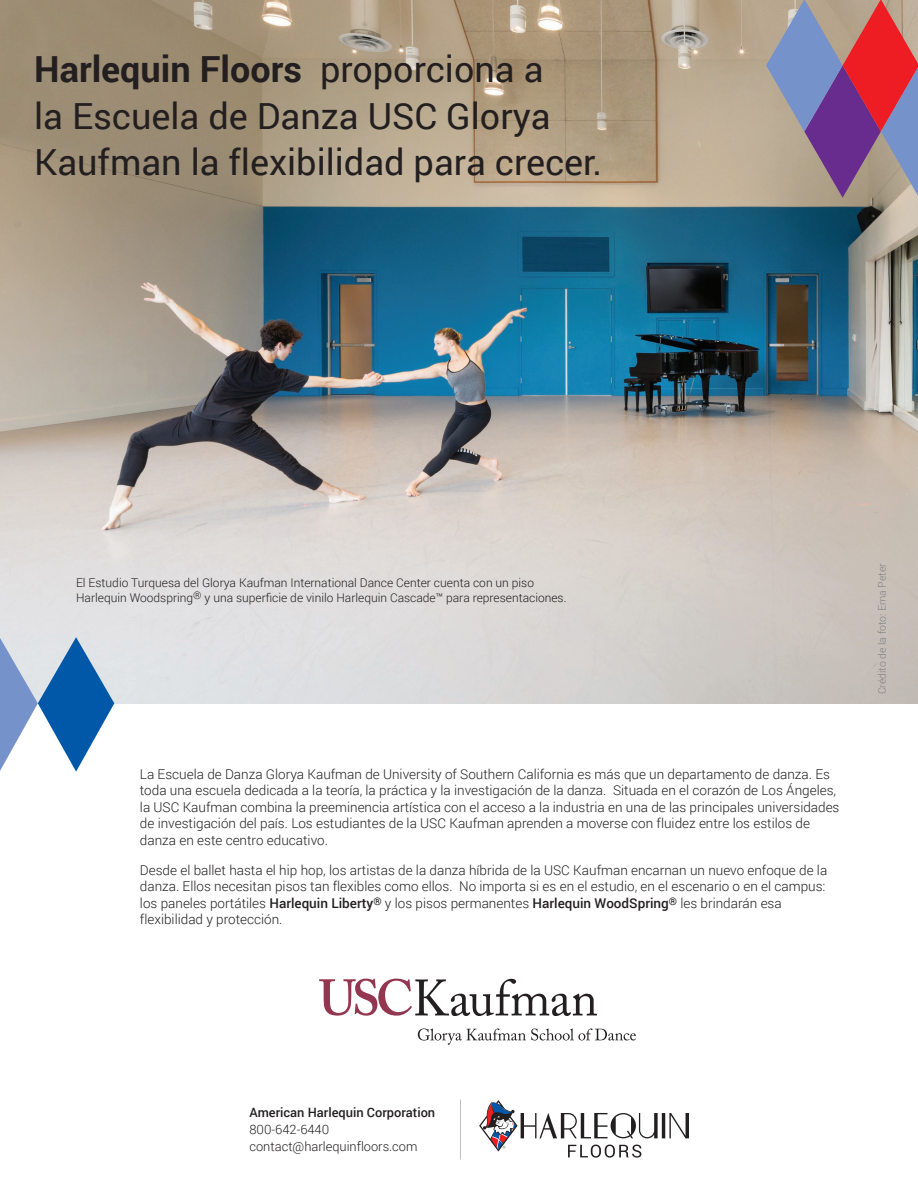
<style>
.page{position:relative;width:918px;height:1188px;background:#fff}
.page>*{position:absolute;margin:0;border:0;box-sizing:border-box;transform-origin:0 0}
.t1{font:36px/46.5px "Roboto";color:#231f20}
.t2{font:300 13.5px/16.5px "Roboto";color:#231f20}
.t3{font:300 12.9px "Roboto";color:#231f20}
.t4{font:500 12.9px "Roboto";color:#231f20}
.t5{font:300 12px/15px "Roboto";color:#231f20}
.t6{font:300 10.5px "Roboto";color:#808285}
.s1{font-weight:700}
.s2{font-weight:500}
</style>
<div class="page">
<img style="left:0;top:0;width:918px;height:703px">
<svg style="left:0;top:637px;width:114px;height:135px"></svg>
<svg style="left:766px;top:0;width:152px;height:198px;background:#a1758b"></svg>
<hr style="left:460px;top:1100px;width:1px;height:59px;background:#bcbdc0">
<svg style="left:479px;top:1100px;width:210px;height:58px"></svg>
<svg style="left:319px;top:979px;width:278px;height:37px"></svg>
<svg style="left:418px;top:1028px;width:218px;height:17px"></svg>
<p class="t1" style="left:34px;top:45px;width:569px"><span class="s1">Harlequin Floors</span> proporciona a<br>la Escuela de Danza USC Glorya<br>Kaufman la flexibilidad para crecer.</p>
<p class="t5" style="left:76px;top:574px;width:492px">El Estudio Turquesa del Glorya Kaufman International Dance Center cuenta con un piso<br>Harlequin Woodspring<sup>®</sup> y una superficie de vinilo Harlequin Cascade™ para representaciones.</p>
<p class="t2" style="left:140px;top:765px;width:701px">La Escuela de Danza Glorya Kaufman de University of Southern California es más que un departamento de danza. Es toda una escuela dedicada a la teoría, la práctica y la investigación de la danza. Situada en el corazón de Los Ángeles, la USC Kaufman combina la preeminencia artística con el acceso a la industria en una de las principales universidades de investigación del país. Los estudiantes de la USC Kaufman aprenden a moverse con fluidez entre los estilos de danza en este centro educativo.</p>
<p class="t2" style="left:140px;top:861px;width:689px">Desde el ballet hasta el hip hop, los artistas de la danza híbrida de la USC Kaufman encarnan un nuevo enfoque de la danza. Ellos necesitan pisos tan flexibles como ellos. No importa si es en el estudio, en el escenario o en el campus: los paneles portátiles <span class="s2">Harlequin Liberty</span><sup>®</sup> y los pisos permanentes <span class="s2">Harlequin WoodSpring</span><sup>®</sup> les brindarán esa</p>
<p class="t2" style="left:140px;top:911px;width:144px">flexibilidad y protección.</p>
<p class="t6" style="left:875px;top:694px;width:133px;rotate:-90deg">Crédito de la foto: Ema Peter</p>
<p class="t4" style="left:249px;top:1103px;width:187px">American Harlequin Corporation</p>
<p class="t3" style="left:249px;top:1121px;width:81px">800-642-6440</p>
<p class="t3" style="left:249px;top:1138px;width:170px">contact@harlequinfloors.com</p>
</div>
